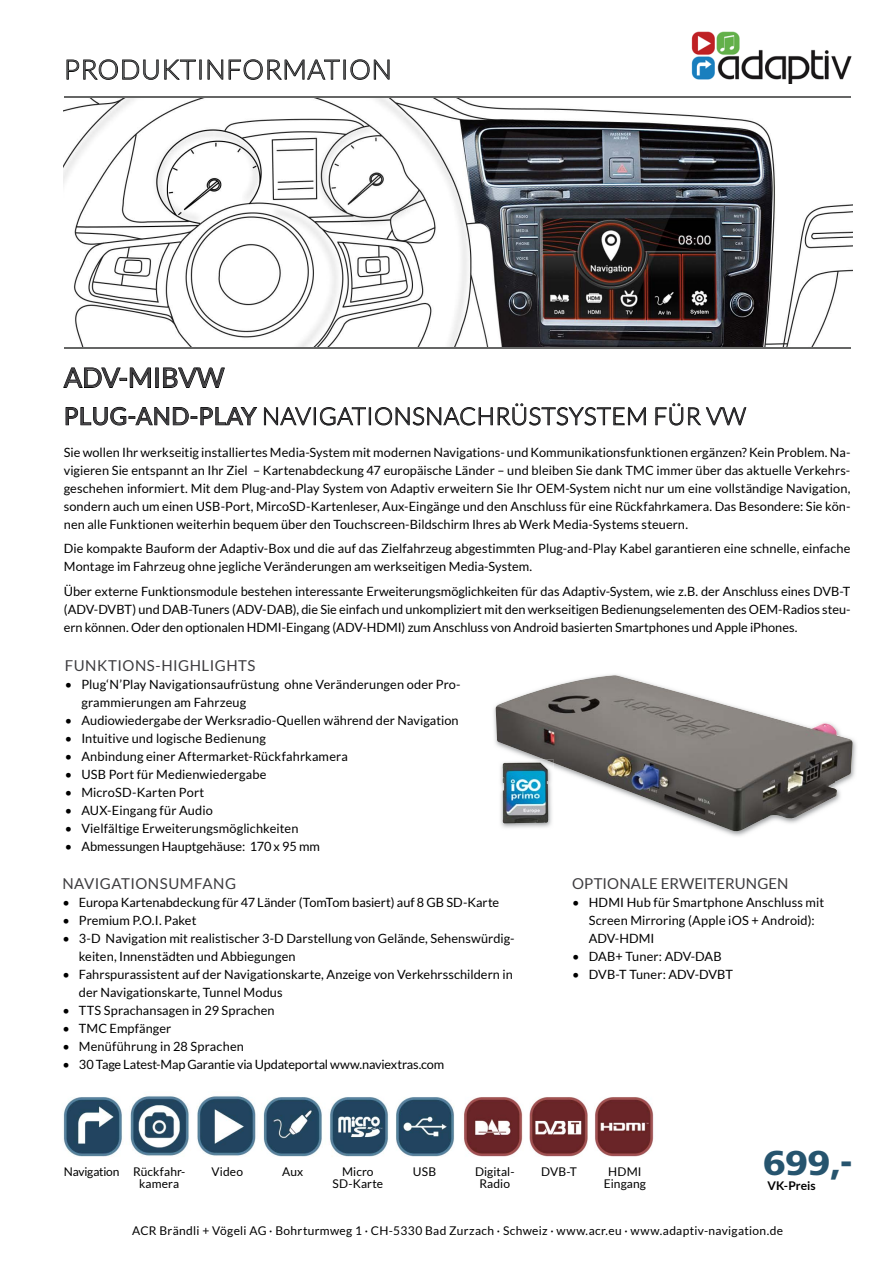
<style>
.page{position:relative;width:893px;height:1263px;background:#fff}
.page>*{position:absolute;margin:0;border:0;box-sizing:border-box;transform-origin:0 0}
.t1{font:800 36px "Frutiger Next LT";color:#26546e}
.t2{font:300 27px "Lato";letter-spacing:.025em;color:#555658}
.t3{font:27px "Lato";color:#3e3d40}
.t4{font:300 24px "Lato";letter-spacing:.02em;color:#3e3d40}
.t5{font:15px "Lato";letter-spacing:.025em;color:#3e3d40}
.t6{font:15px "Lato";letter-spacing:.005em;color:#3e3d40}
.t7{font:12.75px/18px "Lato";letter-spacing:.005em;color:#000}
.t8{font:12.75px "Lato";letter-spacing:-.015em;color:#000}
.t9{font:12px/12px "Lato";letter-spacing:.02em;color:#000;text-align:center}
.t10{font:12px/12px "Lato";color:#000}
.t11{font:700 12px "Lato";letter-spacing:.005em;color:#000}
.s1{font-weight:400}
</style>
<div class="page">
<img style="left:64px;top:98px;width:788px;height:251px">
<svg style="left:63px;top:367px;width:88px;height:21px"></svg>
<div style="left:155px;top:368px;width:4px;height:20px;border:1px solid #000"></div>
<svg style="left:163px;top:367px;width:62px;height:21px"></svg>
<svg style="left:66px;top:407px;width:191px;height:19px"></svg>
<svg style="left:264px;top:403px;width:382px;height:23px"></svg>
<svg style="left:655px;top:403px;width:91px;height:22px"></svg>
<svg style="left:66px;top:59px;width:130px;height:21px"></svg>
<svg style="left:207px;top:59px;width:133px;height:21px"></svg>
<div style="left:343px;top:60px;width:3px;height:20px;border:1px solid #000"></div>
<svg style="left:350px;top:59px;width:40px;height:21px"></svg>
<img style="left:691px;top:31px;width:161px;height:53px">
<img style="left:493px;top:674px;width:363px;height:162px">
<img style="left:496px;top:675px;width:357px;height:156px">
<img style="left:498px;top:760px;width:56px;height:70px">
<svg style="left:545px;top:760px;width:9px;height:3px"></svg>
<img style="left:502px;top:762px;width:47px;height:62px">
<img style="left:63px;top:1096px;width:391px;height:61px">
<img style="left:464px;top:1097px;width:190px;height:60px">
<hr style="left:64px;top:96px;width:786px;height:2px;background:#656665">
<hr style="left:64px;top:348px;width:786px;height:1px;background:#656665">
<h2 class="t2" style="left:64px;top:55px;width:329px">PRODUKTINFORMATION</h2>
<h2 class="t3" style="left:64px;top:363px;width:162px">ADV-MIBVW</h2>
<h3 class="t4" style="left:64px;top:403px;width:683px"><span class="s1">PLUG-AND-PLAY</span> NAVIGATIONSNACHRÜSTSYSTEM FÜR VW</h3>
<p class="t7" style="left:64px;top:443px;width:788px;text-align:justify">Sie wollen Ihr werkseitig installiertes Media-System mit modernen Navigations- und Kommunikationsfunktionen ergänzen? Kein Problem. Na&shy;vigieren Sie entspannt an Ihr Ziel – Kartenabdeckung 47 europäische Länder – und bleiben Sie dank TMC immer über das aktuelle Verkehrs&shy;geschehen informiert. Mit dem Plug-and-Play System von Adaptiv erweitern Sie Ihr OEM-System nicht nur um eine vollständige Navigation, sondern auch um einen USB-Port, MircoSD-Kartenleser, Aux-Eingänge und den Anschluss für eine Rückfahrkamera. Das Besondere: Sie kön&shy;nen alle Funktionen weiterhin bequem über den Touchscreen-Bildschirm Ihres ab Werk Media-Systems steuern.</p>
<p class="t7" style="left:64px;top:539px;width:788px">Die kompakte Bauform der Adaptiv-Box und die auf das Zielfahrzeug abgestimmten Plug-and-Play Kabel garantieren eine schnelle, einfache<br>Montage im Fahrzeug ohne jegliche Veränderungen am werkseitigen Media-System.</p>
<p class="t7" style="left:64px;top:582px;width:788px;text-align:justify">Über externe Funktionsmodule bestehen interessante Erweiterungsmöglichkeiten für das Adaptiv-System, wie z.B. der Anschluss eines DVB-T (ADV-DVBT) und DAB-Tuners (ADV-DAB), die Sie einfach und unkompliziert mit den werkseitigen Bedienungselementen des OEM-Radios steu&shy;ern können. Oder den optionalen HDMI-Eingang (ADV-HDMI) zum Anschluss von Android basierten Smartphones und Apple iPhones.</p>
<p class="t5" style="left:65px;top:658px;width:192px">FUNKTIONS-HIGHLIGHTS</p>
<p class="t7" style="left:81px;top:676px;width:381px;text-indent:-16px">• Plug‘N’Play Navigationsaufrüstung ohne Veränderungen oder Pro&shy;grammierungen am Fahrzeug</p>
<p class="t7" style="left:65px;top:712px;width:395px">• Audiowiedergabe der Werksradio-Quellen während der Navigation</p>
<p class="t7" style="left:65px;top:730px;width:203px">• Intuitive und logische Bedienung</p>
<p class="t7" style="left:65px;top:748px;width:284px">• Anbindung einer Aftermarket-Rückfahrkamera</p>
<p class="t7" style="left:65px;top:766px;width:203px">• USB Port für Medienwiedergabe</p>
<p class="t7" style="left:65px;top:784px;width:141px">• MicroSD-Karten Port</p>
<p class="t7" style="left:65px;top:802px;width:149px">• AUX-Eingang für Audio</p>
<p class="t7" style="left:65px;top:820px;width:235px">• Vielfältige Erweiterungsmöglichkeiten</p>
<p class="t7" style="left:65px;top:838px;width:257px">• Abmessungen Hauptgehäuse: 170 x 95 mm</p>
<p class="t5" style="left:62px;top:876px;width:175px">NAVIGATIONSUMFANG</p>
<p class="t7" style="left:62px;top:894px;width:438px">• Europa Kartenabdeckung für 47 Länder (TomTom basiert) auf 8 GB SD-Karte</p>
<p class="t7" style="left:62px;top:912px;width:136px">• Premium P.O.I. Paket</p>
<p class="t7" style="left:79px;top:930px;width:437px;text-indent:-16px">• 3-D Navigation mit realistischer 3-D Darstellung von Gelände, Sehenswürdig&shy;keiten, Innenstädten und Abbiegungen</p>
<p class="t7" style="left:79px;top:966px;width:435px;text-indent:-16px">• Fahrspurassistent auf der Navigationskarte, Anzeige von Verkehrsschildern in der Navigationskarte, Tunnel Modus</p>
<p class="t7" style="left:62px;top:1002px;width:214px">• TTS Sprachansagen in 29 Sprachen</p>
<p class="t7" style="left:62px;top:1020px;width:110px">• TMC Empfänger</p>
<p class="t7" style="left:62px;top:1038px;width:183px">• Menüführung in 28 Sprachen</p>
<p class="t8" style="left:62px;top:1058px;width:383px">• 30 Tage Latest-Map Garantie via Updateportal www.naviextras.com</p>
<p class="t6" style="left:572px;top:876px;width:218px">OPTIONALE ERWEITERUNGEN</p>
<p class="t7" style="left:589px;top:894px;width:237px;text-indent:-16px">• HDMI Hub für Smartphone Anschluss mit<br>Screen Mirroring (Apple iOS + Android):<br>ADV-HDMI</p>
<p class="t7" style="left:572px;top:948px;width:151px">• DAB+ Tuner: ADV-DAB</p>
<p class="t7" style="left:572px;top:966px;width:162px">• DVB-T Tuner: ADV-DVBT</p>
<p class="t10" style="left:139px;top:1165px;width:48px;text-indent:-76px">Navigation Rückfahr&shy;kamera</p>
<p class="t9" style="left:212px;top:1165px;width:33px">Video</p>
<p class="t9" style="left:282px;top:1165px;width:23px">Aux</p>
<p class="t9" style="left:332px;top:1165px;width:52px">Micro<br>SD-Karte</p>
<p class="t9" style="left:413px;top:1165px;width:25px">USB</p>
<p class="t9" style="left:475px;top:1165px;width:41px">Digital-<br>Radio</p>
<p class="t9" style="left:541px;top:1165px;width:37px">DVB-T</p>
<p class="t9" style="left:604px;top:1165px;width:44px">HDMI<br>Eingang</p>
<h1 class="t1" style="left:763px;top:1143px;width:91px">699,-</h1>
<p class="t11" style="left:767px;top:1178px;width:50px">VK-Preis</p>
<p class="t9" style="left:132px;top:1224px;width:652px">ACR Brändli + Vögeli AG · Bohrturmweg 1 · CH-5330 Bad Zurzach · Schweiz · www.acr.eu · www.adaptiv-navigation.de</p>
</div>
